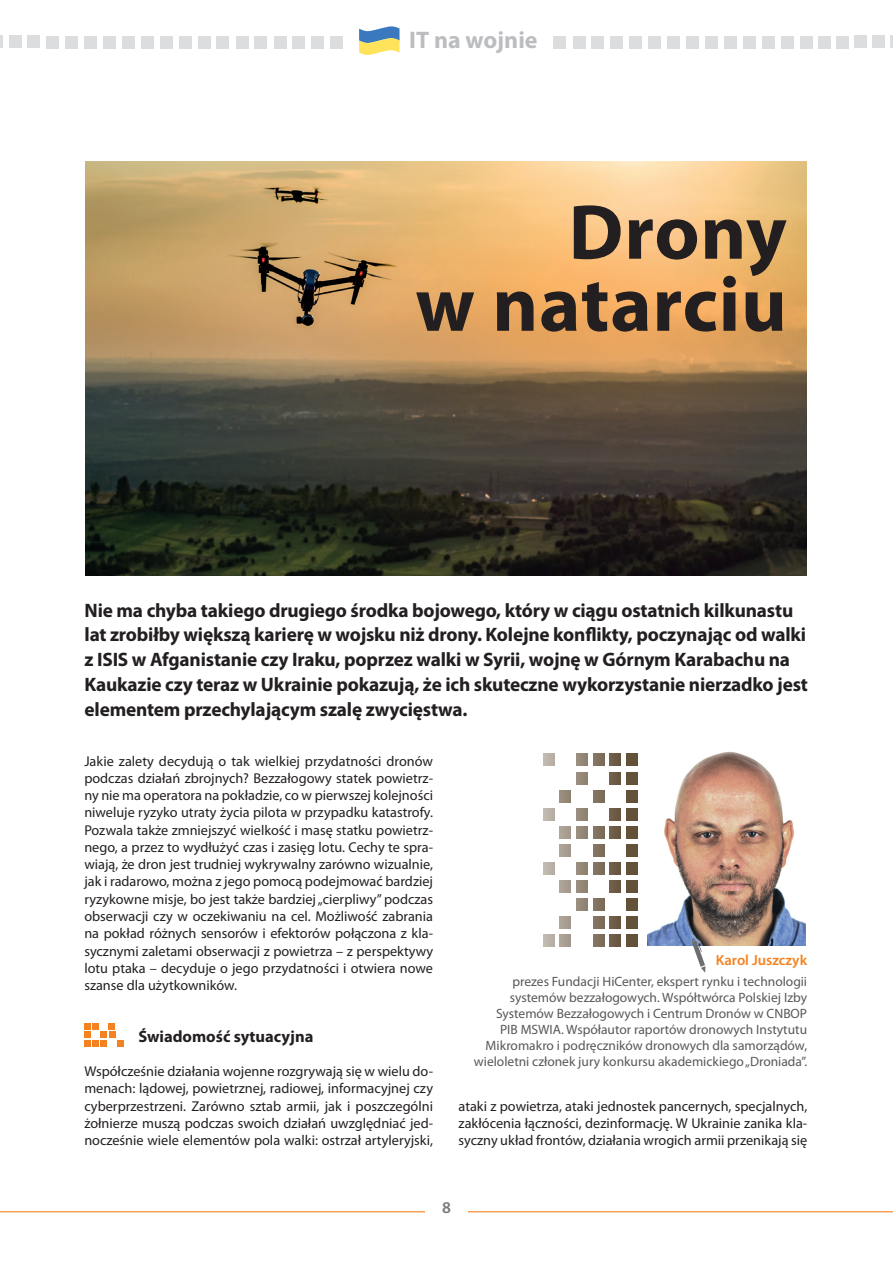
<style>
.page{position:relative;width:893px;height:1263px;background:#fff}
.page>*{position:absolute;margin:0;border:0;box-sizing:border-box;transform-origin:0 0}
.t1{font:700 78.45px/72px "Myriad Pro";letter-spacing:.01em;color:#231f20;text-align:right}
.t2{font:700 24px "Myriad Pro";color:#bcbdc0}
.t3{font:700 19.5px/24.8px "Myriad Pro";letter-spacing:-.01em;color:#231f20}
.t4{font:700 16.5px "Myriad Pro";color:#231f20}
.t5{font:600 16.5px "Myriad Pro";color:#76787b}
.t6{font:600 14.7px "Myriad Pro";color:#f58220}
.t7{font:14.25px/17.2px "Myriad Pro";color:#231f20;text-align:justify}
.t8{font:13.5px/16.2px "Myriad Pro";color:#57585a;text-align:right}
</style>
<div class="page">
<hr style="left:0;top:1211px;width:893px;height:1px;background:#f58220">
<div style="left:425px;top:1195px;width:43px;height:23px;background:#fff"></div>
<svg style="left:890px;top:35px;width:3px;height:13px"></svg>
<div style="left:854px;top:35px;width:13px;height:13px;background:#dcdddf"></div>
<div style="left:818px;top:36px;width:13px;height:13px;background:#dcdddf"></div>
<div style="left:800px;top:36px;width:12px;height:13px;background:#dcdddf"></div>
<div style="left:762px;top:36px;width:13px;height:13px;background:#dcdddf"></div>
<div style="left:743px;top:36px;width:13px;height:13px;background:#dcdddf"></div>
<div style="left:724px;top:36px;width:13px;height:13px;background:#dcdddf"></div>
<div style="left:591px;top:36px;width:13px;height:13px;background:#dcdddf"></div>
<div style="left:553px;top:36px;width:13px;height:13px;background:#dcdddf"></div>
<div style="left:573px;top:36px;width:12px;height:13px;background:#dcdddf"></div>
<div style="left:667px;top:36px;width:13px;height:13px;background:#dcdddf"></div>
<div style="left:648px;top:36px;width:13px;height:13px;background:#dcdddf"></div>
<div style="left:610px;top:36px;width:13px;height:13px;background:#dcdddf"></div>
<div style="left:686px;top:36px;width:13px;height:13px;background:#dcdddf"></div>
<div style="left:629px;top:36px;width:13px;height:13px;background:#dcdddf"></div>
<div style="left:705px;top:36px;width:13px;height:13px;background:#dcdddf"></div>
<div style="left:781px;top:36px;width:13px;height:13px;background:#dcdddf"></div>
<div style="left:836px;top:36px;width:13px;height:13px;background:#dcdddf"></div>
<div style="left:872px;top:35px;width:13px;height:13px;background:#dcdddf"></div>
<div style="left:330px;top:36px;width:13px;height:13px;background:#dcdddf"></div>
<div style="left:274px;top:36px;width:12px;height:13px;background:#dcdddf"></div>
<div style="left:292px;top:36px;width:13px;height:13px;background:#dcdddf"></div>
<div style="left:160px;top:36px;width:13px;height:13px;background:#dcdddf"></div>
<div style="left:122px;top:36px;width:13px;height:13px;background:#dcdddf"></div>
<div style="left:84px;top:36px;width:13px;height:13px;background:#dcdddf"></div>
<div style="left:65px;top:36px;width:13px;height:13px;background:#dcdddf"></div>
<div style="left:27px;top:35px;width:13px;height:13px;background:#dcdddf"></div>
<div style="left:9px;top:35px;width:13px;height:13px;background:#dcdddf"></div>
<svg style="left:0;top:35px;width:3px;height:13px"></svg>
<div style="left:47px;top:36px;width:12px;height:13px;background:#dcdddf"></div>
<div style="left:103px;top:36px;width:13px;height:13px;background:#dcdddf"></div>
<div style="left:141px;top:36px;width:13px;height:13px;background:#dcdddf"></div>
<div style="left:236px;top:36px;width:12px;height:12px;background:#dcdddf"></div>
<div style="left:216px;top:36px;width:13px;height:13px;background:#dcdddf"></div>
<div style="left:179px;top:36px;width:13px;height:13px;background:#dcdddf"></div>
<div style="left:198px;top:36px;width:13px;height:13px;background:#dcdddf"></div>
<div style="left:311px;top:36px;width:13px;height:13px;background:#dcdddf"></div>
<div style="left:254px;top:36px;width:13px;height:13px;background:#dcdddf"></div>
<svg style="left:359px;top:26px;width:40px;height:29px"></svg>
<svg style="left:84px;top:1024px;width:39px;height:22px"></svg>
<img style="left:648px;top:751px;width:158px;height:195px">
<svg style="left:692px;top:938px;width:13px;height:35px"></svg>
<div style="left:626px;top:790px;width:12px;height:13px;background:#64513a"></div>
<div style="left:626px;top:772px;width:12px;height:13px;background:#64513a"></div>
<div style="left:626px;top:753px;width:12px;height:13px;background:#64513a"></div>
<div style="left:626px;top:826px;width:12px;height:13px;background:#64513a"></div>
<div style="left:626px;top:880px;width:12px;height:12px;background:#64513a"></div>
<div style="left:626px;top:862px;width:12px;height:13px;background:#64513a"></div>
<div style="left:626px;top:916px;width:12px;height:12px;background:#64513a"></div>
<div style="left:626px;top:934px;width:12px;height:13px;background:#64513a"></div>
<div style="left:626px;top:844px;width:12px;height:13px;background:#64513a"></div>
<div style="left:626px;top:808px;width:12px;height:13px;background:#64513a"></div>
<div style="left:609px;top:772px;width:12px;height:13px;background:#6c5a45"></div>
<div style="left:609px;top:753px;width:12px;height:13px;background:#6c5a45"></div>
<div style="left:609px;top:826px;width:12px;height:13px;background:#6c5a45"></div>
<div style="left:609px;top:880px;width:12px;height:12px;background:#6c5a45"></div>
<div style="left:609px;top:862px;width:12px;height:13px;background:#6c5a45"></div>
<div style="left:609px;top:916px;width:12px;height:12px;background:#6c5a45"></div>
<div style="left:609px;top:934px;width:12px;height:13px;background:#6c5a45"></div>
<div style="left:559px;top:934px;width:12px;height:13px;background:#a99f92"></div>
<div style="left:609px;top:808px;width:12px;height:13px;background:#6c5a45"></div>
<div style="left:593px;top:790px;width:11px;height:13px;background:#81715f"></div>
<div style="left:593px;top:753px;width:11px;height:13px;background:#81715f"></div>
<div style="left:593px;top:826px;width:11px;height:13px;background:#81715f"></div>
<div style="left:593px;top:862px;width:11px;height:13px;background:#81715f"></div>
<div style="left:593px;top:916px;width:11px;height:12px;background:#81715f"></div>
<div style="left:593px;top:934px;width:11px;height:13px;background:#81715f"></div>
<div style="left:543px;top:934px;width:12px;height:13px;background:#bcb4aa"></div>
<div style="left:559px;top:916px;width:12px;height:12px;background:#a99f92"></div>
<div style="left:593px;top:898px;width:11px;height:13px;background:#81715f"></div>
<div style="left:626px;top:898px;width:12px;height:13px;background:#64513a"></div>
<div style="left:593px;top:844px;width:11px;height:13px;background:#81715f"></div>
<div style="left:559px;top:790px;width:12px;height:13px;background:#958879"></div>
<div style="left:576px;top:772px;width:12px;height:13px;background:#948778"></div>
<div style="left:576px;top:753px;width:12px;height:13px;background:#948778"></div>
<div style="left:576px;top:826px;width:12px;height:13px;background:#948778"></div>
<div style="left:576px;top:880px;width:12px;height:12px;background:#948778"></div>
<div style="left:576px;top:862px;width:12px;height:13px;background:#948778"></div>
<div style="left:576px;top:898px;width:12px;height:13px;background:#948778"></div>
<div style="left:543px;top:862px;width:12px;height:13px;background:#bcb4aa"></div>
<div style="left:559px;top:826px;width:12px;height:13px;background:#a99f92"></div>
<div style="left:559px;top:880px;width:12px;height:12px;background:#a99f92"></div>
<div style="left:559px;top:844px;width:12px;height:13px;background:#a99f92"></div>
<div style="left:576px;top:808px;width:12px;height:13px;background:#948778"></div>
<div style="left:543px;top:808px;width:12px;height:13px;background:#bcb4aa"></div>
<div style="left:543px;top:753px;width:12px;height:13px;background:#bcb4aa"></div>
<img style="left:85px;top:162px;width:721px;height:414px">
<h2 class="t2" style="left:409px;top:25px;width:130px">IT na wojnie</h2>
<h1 class="t1" style="left:415px;top:194px;width:373px">Drony<br>w natarciu</h1>
<p class="t3" style="left:85px;top:597px;width:725px">Nie ma chyba takiego drugiego środka bojowego, który w ciągu ostatnich kilkunastu lat zrobiłby większą karierę w wojsku niż drony. Kolejne konflikty, poczynając od walki z ISIS w Afganistanie czy Iraku, poprzez walki w Syrii, wojnę w Górnym Karabachu na Kaukazie czy teraz w Ukrainie pokazują, że ich skuteczne wykorzystanie nierzadko jest elementem przechylającym szalę zwycięstwa.</p>
<p class="t7" style="left:84px;top:752px;width:350px">Jakie zalety decydują o tak wielkiej przydatności dronów podczas działań zbrojnych? Bezzałogowy statek powietrz&shy;ny nie ma operatora na pokładzie, co w pierwszej kolejności niweluje ryzyko utraty życia pilota w przypadku katastrofy.<br>Pozwala także zmniejszyć wielkość i masę statku powietrz&shy;nego, a przez to wydłużyć czas i zasięg lotu. Cechy te spra&shy;wiają, że dron jest trudniej wykrywalny zarówno wizualnie, jak i radarowo, można z jego pomocą podejmować bardziej ryzykowne misje, bo jest także bardziej „cierpliwy” podczas obserwacji czy w oczekiwaniu na cel. Możliwość zabrania na pokład różnych sensorów i efektorów połączona z kla&shy;sycznymi zaletami obserwacji z powietrza – z perspektywy lotu ptaka – decyduje o jego przydatności i otwiera nowe szanse dla użytkowników.</p>
<p class="t4" style="left:138px;top:1025px;width:177px">Świadomość sytuacyjna</p>
<p class="t7" style="left:84px;top:1062px;width:350px">Współcześnie działania wojenne rozgrywają się w wielu do&shy;menach: lądowej, powietrznej, radiowej, informacyjnej czy cyberprzestrzeni. Zarówno sztab armii, jak i poszczególni żołnierze muszą podczas swoich działań uwzględniać jed&shy;nocześnie wiele elementów pola walki: ostrzał artyleryjski,</p>
<p class="t6" style="left:716px;top:951px;width:93px">Karol Juszczyk</p>
<p class="t8" style="left:474px;top:973px;width:335px">prezes Fundacji HiCenter, ekspert rynku i technologii systemów bezzałogowych. Współtwórca Polskiej Izby Systemów Bezzałogowych i Centrum Dronów w CNBOP<br>PIB MSWIA. Współautor raportów dronowych Instytutu Mikromakro i podręczników dronowych dla samorządów, wieloletni członek jury konkursu akademickiego „Droniada”.</p>
<p class="t7" style="left:459px;top:1097px;width:350px">ataki z powietrza, ataki jednostek pancernych, specjalnych, zakłócenia łączności, dezinformację. W Ukrainie zanika kla&shy;syczny układ frontów, działania wrogich armii przenikają się</p>
<p class="t5" style="left:442px;top:1197px;width:10px">8</p>
</div>
